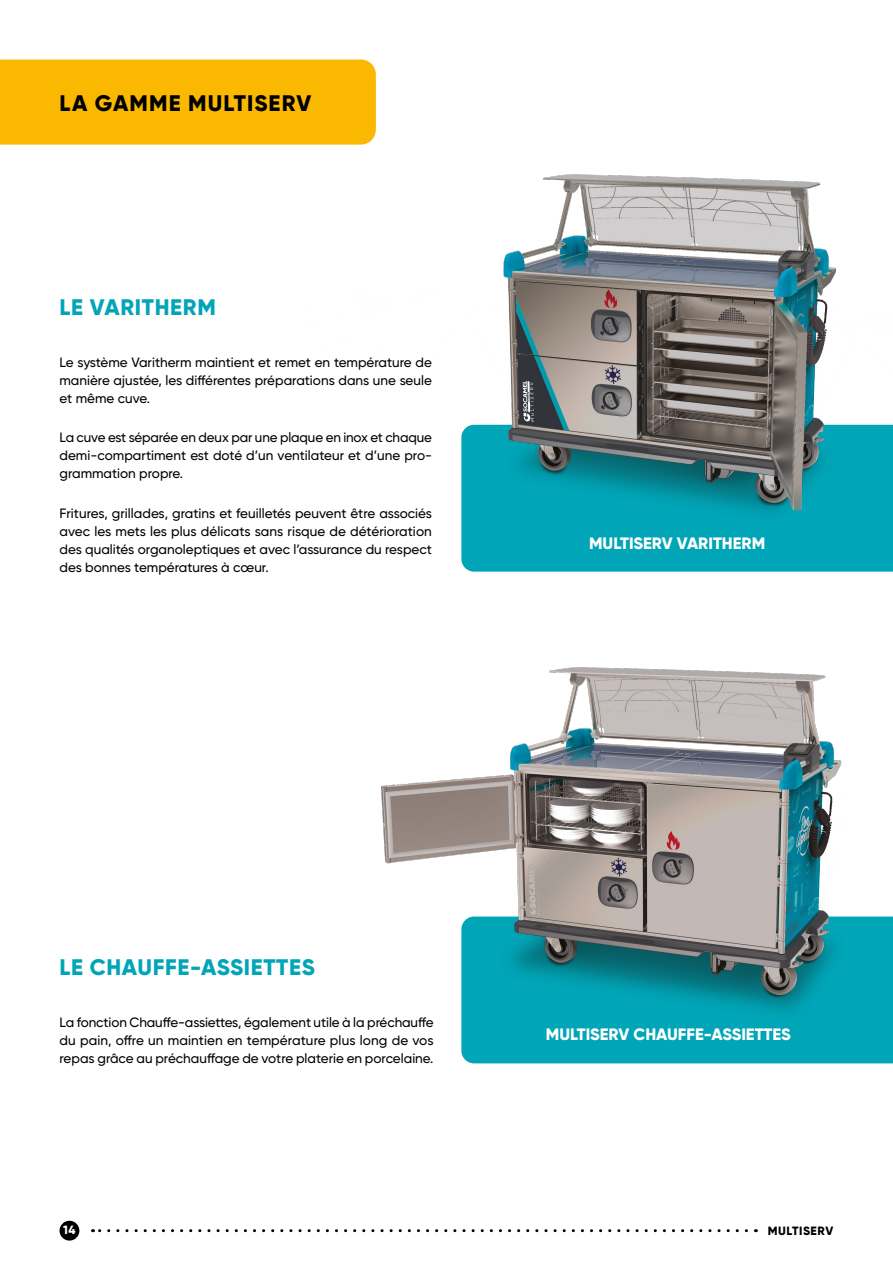
<style>
.page{position:relative;width:893px;height:1263px;background:#fff}
.page>*{position:absolute;margin:0;border:0;box-sizing:border-box;transform-origin:0 0}
.t1{font:800 22.5px "Gilroy";letter-spacing:.03em;color:#00a5b7}
.t2{font:800 22.5px "Gilroy";letter-spacing:.05em;color:#000}
.t3{font:800 16.5px "Gilroy";color:#fff}
.t4{font:500 13.5px/18px "Gilroy";color:#000;text-align:justify}
.t5{font:800 12px "Gilroy";letter-spacing:.05em;color:#000}
.t6{font:800 12px "Gilroy";color:#fff}
</style>
<div class="page">
<div style="left:461px;top:534px;width:432px;height:38px;background:#00a5b7"></div>
<div style="left:461px;top:916px;width:432px;height:147px;background:#00a5b7"></div>
<div style="left:0;top:60px;width:376px;height:85px;background:#fbb800"></div>
<img style="left:461px;top:174px;width:432px;height:360px">
<img style="left:381px;top:667px;width:490px;height:356px">
<svg style="left:92px;top:1229px;width:654px;height:3px"></svg>
<div style="left:60px;top:1221px;width:19px;height:19px;background:#000;border-radius:50%"></div>
<h1 class="t2" style="left:60px;top:89px;width:253px">LA GAMME MULTISERV</h1>
<h1 class="t1" style="left:60px;top:293px;width:158px">LE VARITHERM</h1>
<p class="t4" style="left:60px;top:353px;width:374px">Le système Varitherm maintient et remet en température de manière ajustée, les différentes préparations dans une seule et même cuve.</p>
<p class="t4" style="left:60px;top:428px;width:374px">La cuve est séparée en deux par une plaque en inox et chaque demi-compartiment est doté d’un ventilateur et d’une pro&shy;grammation propre.</p>
<p class="t4" style="left:60px;top:504px;width:374px">Fritures, grillades, gratins et feuilletés peuvent être associés avec les mets les plus délicats sans risque de détérioration des qualités organoleptiques et avec l’assurance du respect des bonnes températures à cœur.</p>
<p class="t3" style="left:589px;top:532px;width:178px">MULTISERV VARITHERM</p>
<h1 class="t1" style="left:60px;top:953px;width:257px">LE CHAUFFE-ASSIETTES</h1>
<p class="t4" style="left:60px;top:1013px;width:376px">La fonction Chauffe-assiettes, également utile à la préchauffe du pain, offre un maintien en température plus long de vos repas grâce au préchauffage de votre platerie en porcelaine.</p>
<p class="t3" style="left:546px;top:1024px;width:247px">MULTISERV CHAUFFE-ASSIETTES</p>
<p class="t6" style="left:63px;top:1222px;width:14px">14</p>
<p class="t5" style="left:768px;top:1223px;width:67px">MULTISERV</p>
</div>
